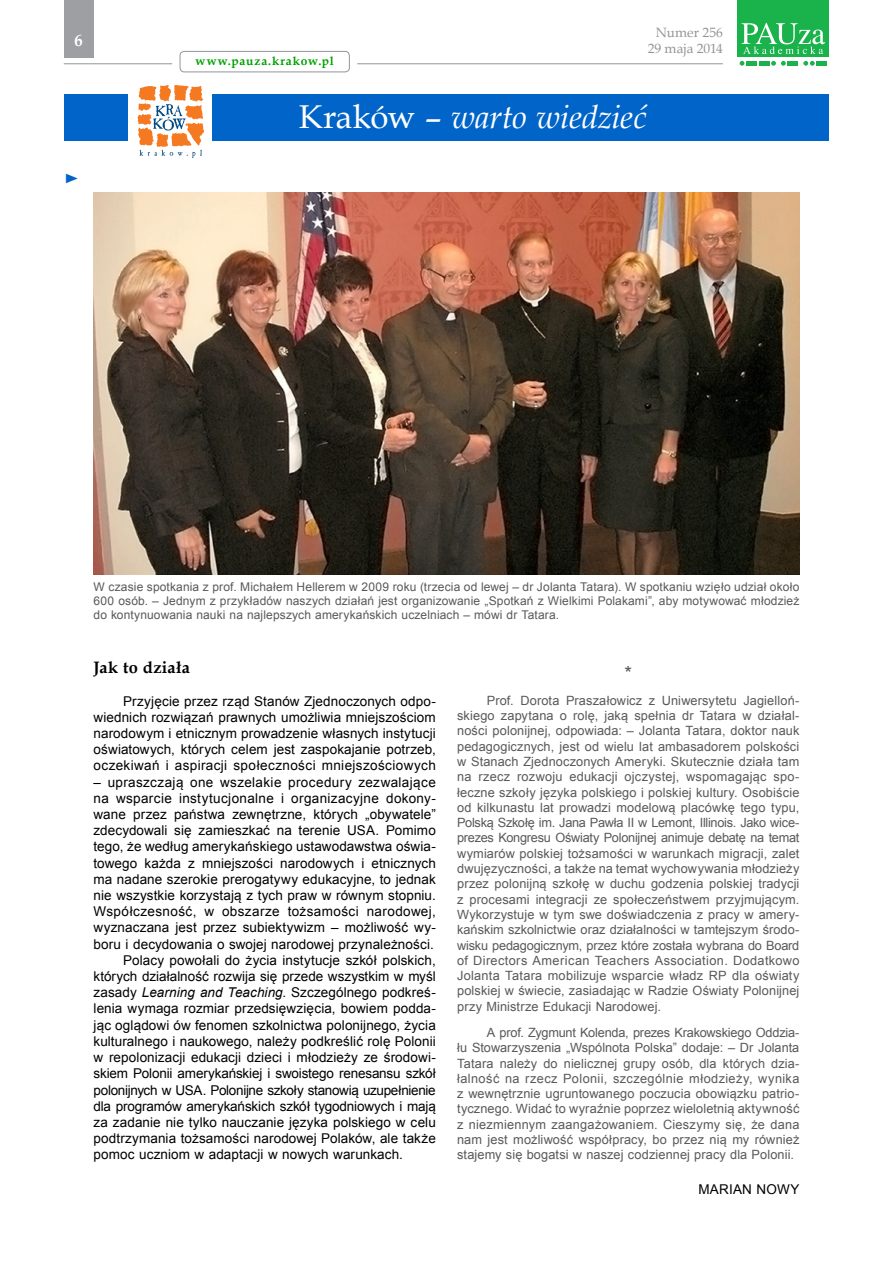
<style>
.page{position:relative;width:893px;height:1263px;background:#fff}
.page>*{position:absolute;margin:0;border:0;box-sizing:border-box;transform-origin:0 0}
.t1{font:italic 33px "Book Antiqua";letter-spacing:-.015em;color:#fff}
.t2{font:19.5px "Arial";color:#58595b}
.t3{font:700 16.5px "Book Antiqua";letter-spacing:.01em;color:#000}
.t4{font:700 16.5px "Book Antiqua";color:#fff}
.t5{font:13.5px/16.2px "Arial";letter-spacing:.01em;color:#000;text-align:justify}
.t6{font:13.5px "Arial";letter-spacing:.03em;color:#000}
.t7{font:13.5px "Arial";letter-spacing:-.025em;color:#000}
.t8{font:13.5px "Arial";letter-spacing:-.015em;color:#000}
.t9{font:13.5px "Arial";letter-spacing:-.01em;color:#000}
.t10{font:13.5px/16.2px "Book Antiqua";color:#939598;text-align:center}
.t11{font:13.5px "Times New Roman";color:#0064c8;scale:1.22 1}
.t12{font:12.75px/15.3px "Arial";letter-spacing:.01em;color:#58595b;text-align:justify}
.t13{font:12px/14.4px "Arial";letter-spacing:.01em;color:#58595b;text-align:justify}
.t14{font:700 12px "Book Antiqua";letter-spacing:.07em;color:#00a000}
.s1{font-style:normal}
.s2{font-style:italic}
</style>
<div class="page">
<hr style="left:357px;top:63px;width:366px;height:1px;background:#939598">
<div style="left:64px;top:0;width:30px;height:57px;background:#9d9fa2"></div>
<div style="left:180px;top:51px;width:170px;height:21px;border:1px solid #939598;border-radius:4px"></div>
<svg style="left:740px;top:61px;width:4px;height:5px"></svg>
<svg style="left:771px;top:61px;width:15px;height:5px"></svg>
<svg style="left:803px;top:61px;width:12px;height:5px"></svg>
<div style="left:746px;top:61px;width:11px;height:5px;background:#19b24b"></div>
<div style="left:759px;top:61px;width:11px;height:5px;background:#19b24b"></div>
<div style="left:787px;top:61px;width:11px;height:5px;background:#19b24b"></div>
<div style="left:816px;top:61px;width:11px;height:5px;background:#19b24b"></div>
<div style="left:737px;top:0;width:92px;height:56px;background:#19b24b"></div>
<svg style="left:741px;top:23px;width:84px;height:31px"></svg>
<hr style="left:64px;top:63px;width:108px;height:1px;background:#939598">
<div style="left:213px;top:94px;width:616px;height:47px;background:#0064c8"></div>
<div style="left:64px;top:94px;width:64px;height:47px;background:#0064c8"></div>
<svg style="left:137px;top:85px;width:67px;height:73px"></svg>
<img style="left:93px;top:192px;width:706px;height:382px">
<p class="t4" style="left:75px;top:30px;width:10px">6</p>
<p class="t11" style="left:64px;top:169px;width:15px">►</p>
<p class="t14" style="left:196px;top:53px;width:140px">www.pauza.krakow.pl</p>
<p class="t10" style="left:648px;top:24px;width:77px">Numer 256<br>29 maja 2014</p>
<h1 class="t1" style="left:299px;top:93px;width:349px"><span class="s1">Kraków –</span> warto wiedzieć</h1>
<p class="t13" style="left:94px;top:579px;width:707px">W czasie spotkania z prof. Michałem Hellerem w 2009 roku (trzecia od lewej – dr Jolanta Tatara). W spotkaniu wzięło udział około 600 osób. – Jednym z przykładów naszych działań jest organizowanie „Spotkań z Wielkimi Polakami”, aby motywować młodzież do kontynuowania nauki na najlepszych amerykańskich uczelniach – mówi dr Tatara.</p>
<p class="t3" style="left:94px;top:656px;width:98px">Jak to działa</p>
<p class="t5" style="left:94px;top:693px;width:344px;text-indent:30px">Przyjęcie przez rząd Stanów Zjednoczonych odpo&shy;wiednich rozwiązań prawnych umożliwia mniejszościom narodowym i etnicznym prowadzenie własnych instytucji oświatowych, których celem jest zaspokajanie potrzeb, oczekiwań i aspiracji społeczności mniejszościowych</p>
<p class="t6" style="left:94px;top:773px;width:344px">– upraszczają one wszelakie procedury zezwalające</p>
<p class="t5" style="left:94px;top:790px;width:344px">na wsparcie instytucjonalne i organizacyjne dokony-</p>
<p class="t5" style="left:94px;top:806px;width:344px">wane przez państwa zewnętrzne, których „obywatele”</p>
<p class="t5" style="left:94px;top:822px;width:344px">zdecydowali się zamieszkać na terenie USA. Pomimo</p>
<p class="t5" style="left:94px;top:838px;width:344px">tego, że według amerykańskiego ustawodawstwa oświa-</p>
<p class="t5" style="left:94px;top:855px;width:344px">towego każda z mniejszości narodowych i etnicznych</p>
<p class="t5" style="left:94px;top:871px;width:344px">ma nadane szerokie prerogatywy edukacyjne, to jednak</p>
<p class="t5" style="left:94px;top:887px;width:344px">nie wszystkie korzystają z tych praw w równym stopniu.</p>
<p class="t6" style="left:94px;top:902px;width:344px">Współczesność, w obszarze tożsamości narodowej,</p>
<p class="t5" style="left:94px;top:919px;width:344px">wyznaczana jest przez subiektywizm – możliwość wy-</p>
<p class="t5" style="left:94px;top:936px;width:342px">boru i decydowania o swojej narodowej przynależności.</p>
<p class="t5" style="left:123px;top:952px;width:314px">Polacy powołali do życia instytucje szkół polskich,</p>
<p class="t5" style="left:94px;top:968px;width:344px">których działalność rozwija się przede wszystkim w myśl</p>
<p class="t5" style="left:94px;top:984px;width:344px">zasady <span class="s2">Learning and Teaching</span>. Szczególnego podkreś-</p>
<p class="t5" style="left:94px;top:1000px;width:344px">lenia wymaga rozmiar przedsięwzięcia, bowiem podda-</p>
<p class="t5" style="left:94px;top:1017px;width:344px">jąc oglądowi ów fenomen szkolnictwa polonijnego, życia</p>
<p class="t5" style="left:94px;top:1033px;width:344px">kulturalnego i naukowego, należy podkreślić rolę Polonii</p>
<p class="t5" style="left:94px;top:1049px;width:344px">w repolonizacji edukacji dzieci i młodzieży ze środowi-</p>
<p class="t8" style="left:94px;top:1064px;width:344px">skiem Polonii amerykańskiej i swoistego renesansu szkół</p>
<p class="t7" style="left:94px;top:1080px;width:344px">polonijnych w USA. Polonijne szkoły stanowią uzupełnienie</p>
<p class="t9" style="left:94px;top:1097px;width:344px">dla programów amerykańskich szkół tygodniowych i mają</p>
<p class="t5" style="left:94px;top:1114px;width:344px">za zadanie nie tylko nauczanie języka polskiego w celu</p>
<p class="t5" style="left:94px;top:1130px;width:344px">podtrzymania tożsamości narodowej Polaków, ale także</p>
<p class="t5" style="left:94px;top:1146px;width:311px">pomoc uczniom w adaptacji w nowych warunkach.</p>
<h2 class="t2" style="left:624px;top:660px;width:9px">*</h2>
<p class="t12" style="left:457px;top:692px;width:344px;text-indent:30px">Prof. Dorota Praszałowicz z Uniwersytetu Jagielloń&shy;skiego zapytana o rolę, jaką spełnia dr Tatara w działal&shy;ności polonijnej, odpowiada: – Jolanta Tatara, doktor nauk pedagogicznych, jest od wielu lat ambasadorem polskości w Stanach Zjednoczonych Ameryki. Skutecznie działa tam na rzecz rozwoju edukacji ojczystej, wspomagając spo&shy;łeczne szkoły języka polskiego i polskiej kultury. Osobiście od kilkunastu lat prowadzi modelową placówkę tego typu, Polską Szkołę im. Jana Pawła II w Lemont, Illinois. Jako wice&shy;prezes Kongresu Oświaty Polonijnej animuje debatę na temat wymiarów polskiej tożsamości w warunkach migracji, zalet dwujęzyczności, a także na temat wychowywania młodzieży przez polonijną szkołę w duchu godzenia polskiej tradycji z procesami integracji ze społeczeństwem przyjmującym.<br>Wykorzystuje w tym swe doświadczenia z pracy w amery&shy;kańskim szkolnictwie oraz działalności w tamtejszym środo&shy;wisku pedagogicznym, przez które została wybrana do Board of Directors American Teachers Association. Dodatkowo Jolanta Tatara mobilizuje wsparcie władz RP dla oświaty polskiej w świecie, zasiadając w Radzie Oświaty Polonijnej przy Ministrze Edukacji Narodowej.</p>
<p class="t12" style="left:457px;top:1025px;width:344px;text-indent:30px">A prof. Zygmunt Kolenda, prezes Krakowskiego Oddzia&shy;łu Stowarzyszenia „Wspólnota Polska” dodaje: – Dr Jolanta Tatara należy do nielicznej grupy osób, dla których dzia&shy;łalność na rzecz Polonii, szczególnie młodzieży, wynika z wewnętrznie ugruntowanego poczucia obowiązku patrio&shy;tycznego. Widać to wyraźnie poprzez wieloletnią aktywność z niezmiennym zaangażowaniem. Cieszymy się, że dana nam jest możliwość współpracy, bo przez nią my również stajemy się bogatsi w naszej codziennej pracy dla Polonii.</p>
<p class="t5" style="left:698px;top:1180px;width:103px">MARIAN NOWY</p>
</div>
